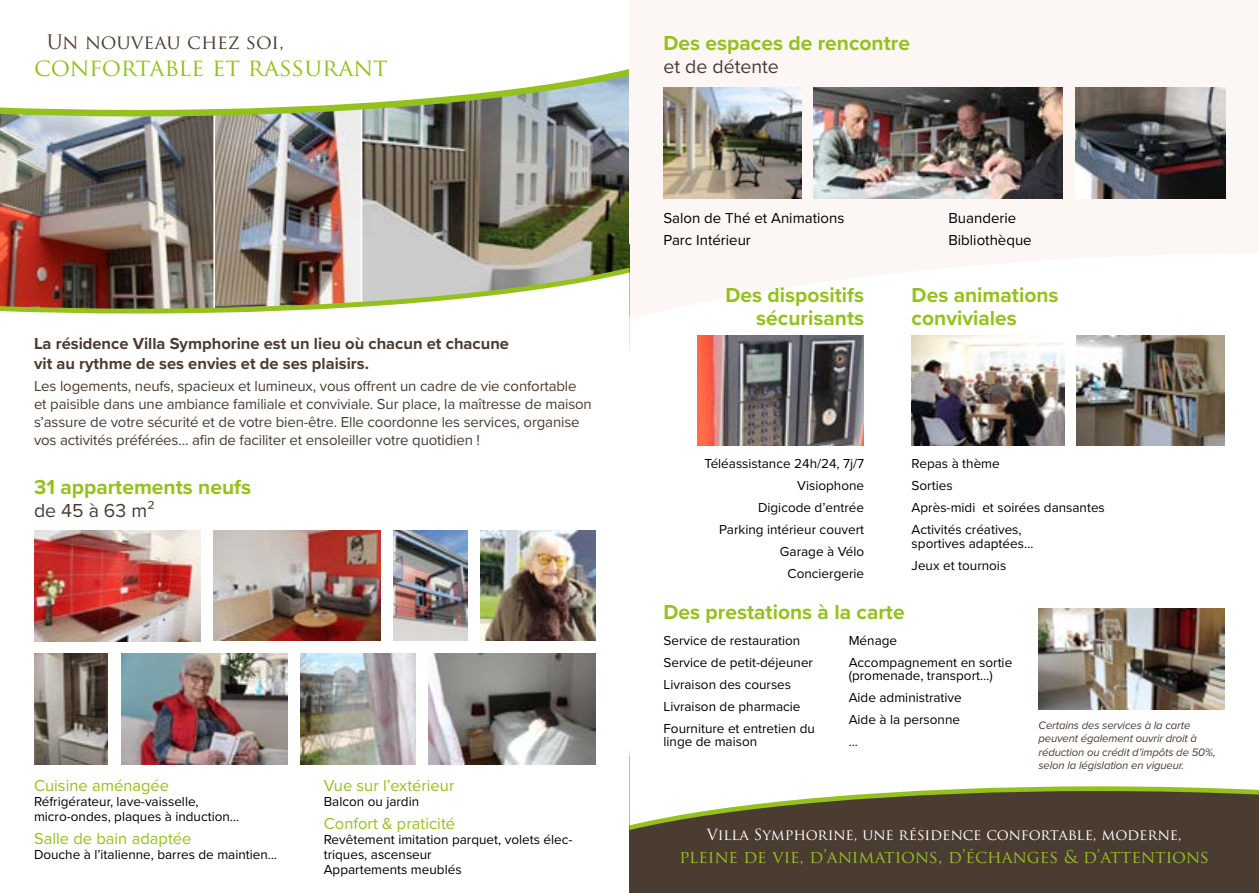
<style>
.page{position:relative;width:1259px;height:893px;background:#fff}
.page>*{position:absolute;margin:0;border:0;box-sizing:border-box;transform-origin:0 0}
.t1{font:24px "Trajan Pro";color:#95c11f}
.t2{font:700 21px/22.5px "Proxima Nova";color:#95c11f;text-align:right}
.t3{font:19.5px "Proxima Nova";color:#4b3c31}
.t4{font:19.5px "Trajan Pro";color:#4b3c31}
.t5{font:17.25px "Trajan Pro";color:#95c11f}
.t6{font:700 16.5px/19.8px "Proxima Nova";color:#4b3c31}
.t7{font:16.5px "Proxima Nova";color:#95c11f}
.t8{font:15px/18px "Proxima Nova";letter-spacing:-.01em;color:#4b3c31}
.t9{font:15px/22.2px "Proxima Nova";color:#000}
.t10{font:15px "Trajan Pro";letter-spacing:-.01em;color:#fff}
.t11{font:13.5px/22px "Proxima Nova";color:#000}
.t12{font:italic 11.25px/13.5px "Proxima Nova";letter-spacing:-.01em;color:#4b3c31}
.s1{color:#db9d90}
</style>
<div class="page">
<svg style="left:629px;top:244px;width:630px;height:77px"></svg>
<img style="left:0;top:121px;width:361px;height:147px">
<hr style="left:213px;top:102px;width:2px;height:208px;background:#fff">
<img style="left:362px;top:121px;width:267px;height:147px">
<svg style="left:0;top:268px;width:629px;height:5px;background:#907e73"></svg>
<img style="left:0;top:273px;width:627px;height:41px">
<svg style="left:0;top:116px;width:629px;height:5px;background:#9aa1a4"></svg>
<svg style="left:0;top:69px;width:629px;height:47px"></svg>
<div style="left:629px;top:757px;width:630px;height:136px;background:#4b3c31"></div>
<div style="left:629px;top:0;width:630px;height:244px;background:#fcf6f4"></div>
<svg style="left:629px;top:751px;width:630px;height:74px;fill:#fff"></svg>
<img style="left:1038px;top:609px;width:187px;height:101px">
<img style="left:697px;top:335px;width:167px;height:111px">
<img style="left:34px;top:530px;width:166px;height:111px">
<img style="left:121px;top:653px;width:166px;height:111px">
<img style="left:301px;top:653px;width:114px;height:111px">
<img style="left:480px;top:530px;width:115px;height:111px">
<img style="left:393px;top:530px;width:74px;height:111px">
<img style="left:34px;top:653px;width:74px;height:111px">
<img style="left:214px;top:530px;width:166px;height:111px">
<img style="left:429px;top:653px;width:166px;height:111px">
<img style="left:664px;top:87px;width:137px;height:111px">
<img style="left:1075px;top:87px;width:150px;height:111px">
<img style="left:814px;top:87px;width:248px;height:111px">
<img style="left:1076px;top:335px;width:149px;height:111px">
<img style="left:911px;top:335px;width:153px;height:111px">
<h3 class="t4" style="left:47px;top:29px;width:239px">Un nouveau chez soi,</h3>
<h1 class="t1" style="left:34px;top:52px;width:355px">confortable et rassurant</h1>
<p class="t6" style="left:34px;top:333px;width:476px">La résidence Villa Symphorine est un lieu où chacun et chacune vit au rythme de ses envies et de ses plaisirs.</p>
<p class="t8" style="left:34px;top:376px;width:559px">Les logements, neufs, spacieux et lumineux, vous offrent un cadre de vie confortable et paisible dans une ambiance familiale et conviviale. Sur place, la maîtresse de maison s’assure de votre sécurité et de votre bien-être. Elle coordonne les services, organise vos activités préférées... afin de faciliter et ensoleiller votre quotidien !</p>
<h2 class="t2" style="left:34px;top:475px;width:218px">31 appartements neufs</h2>
<h3 class="t3" style="left:34px;top:496px;width:122px">de 45 à 63 m²</h3>
<p class="t7" style="left:34px;top:773px;width:137px">Cuisine aménagée</p>
<p class="t11" style="left:34px;top:793px;width:207px;line-height:15px">Réfrigérateur, lave-vaisselle, micro-ondes, plaques à induction…</p>
<p class="t7" style="left:34px;top:826px;width:159px">Salle de bain adaptée</p>
<p class="t11" style="left:34px;top:843px;width:245px">Douche à l’italienne, barres de maintien…</p>
<p class="t7" style="left:324px;top:773px;width:132px">Vue sur l’extérieur</p>
<p class="t11" style="left:324px;top:789px;width:97px">Balcon ou jardin</p>
<p class="t7" style="left:324px;top:811px;width:133px">Confort &amp; praticité</p>
<p class="t11" style="left:324px;top:831px;width:250px;line-height:15px">Revêtement imitation parquet, volets élec&shy;triques, ascenseur<br>Appartements meublés</p>
<h2 class="t2" style="left:663px;top:31px;width:248px">Des espaces de rencontre</h2>
<h3 class="t3" style="left:663px;top:52px;width:117px">et de détente</h3>
<p class="t9" style="left:663px;top:206px;width:182px">Salon de Thé et Animations<br>Parc Intérieur</p>
<p class="t9" style="left:948px;top:206px;width:85px">Buanderie<br>Bibliothèque</p>
<h2 class="t2" style="left:725px;top:284px;width:140px">Des dispositifs sécurisants</h2>
<h2 class="t2" style="left:911px;top:284px;width:148px;text-align:left">Des animations conviviales</h2>
<p class="t11" style="left:704px;top:452px;width:161px;text-align:right">Téléassistance 24h/24, 7j/7<br>Visiophone<br>Digicode d’entrée<br>Parking intérieur couvert<br>Garage à Vélo<br>Conciergerie</p>
<p class="t11" style="left:911px;top:452px;width:195px">Repas à thème<br>Sorties<br>Après-midi et soirées dansantes<br>Activités créatives,</p>
<p class="t11" style="left:911px;top:532px;width:123px">sportives adaptées…<br>Jeux et tournois</p>
<h2 class="t2" style="left:663px;top:600px;width:243px">Des prestations à la carte</h2>
<p class="t11" style="left:663px;top:628px;width:153px">Service de restauration<br>Service de petit-déjeuner<br>Livraison des courses<br>Livraison de pharmacie<br>Fourniture et entretien du</p>
<p class="t11" style="left:663px;top:730px;width:95px">linge de maison</p>
<p class="t11" style="left:848px;top:628px;width:165px">Ménage<br>Accompagnement en sortie</p>
<p class="t11" style="left:848px;top:664px;width:146px">(promenade, transport…)<br>Aide administrative<br>Aide à la personne<br>...</p>
<p class="t12" style="left:1038px;top:718px;width:179px">Certains des services à la carte peuvent également ouvrir droit à réduction ou crédit d’impôts de 50%, selon la législation en vigueur.</p>
<p class="t10" style="left:707px;top:825px;width:476px">Villa Symphorine, une résidence confortable, moderne,</p>
<p class="t5" style="left:679px;top:845px;width:531px">pleine de vie<span class="s1">,</span> d’animations<span class="s1">,</span> d’échanges &amp; d’attentions</p>
</div>
